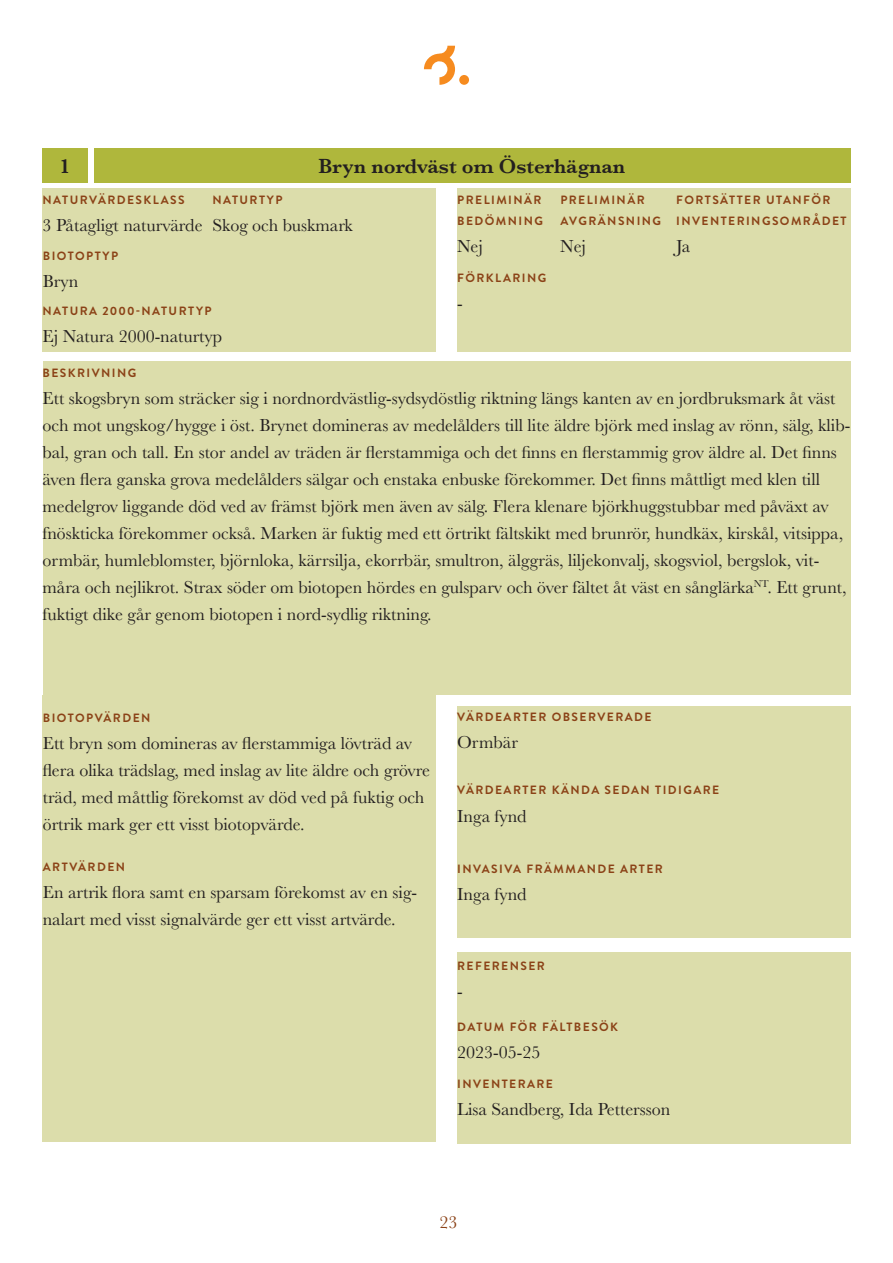
<style>
.page{position:relative;width:893px;height:1263px;background:#fff}
.page>*{position:absolute;margin:0;border:0;box-sizing:border-box;transform-origin:0 0}
.Rubrik4{font:600 21px "Baskerville";color:#231f20}
.Brödtext{font:18px/27px "Baskerville";color:#231f20}
.t1{font:18px "Baskerville";color:#8b4217}
.Faktaruta_rubrik{font:700 12px/21px "Brandon Grotesque";letter-spacing:.12em;color:#8b4217}
</style>
<div class="page">
<div style="left:459px;top:75px;width:10px;height:10px;background:#f68b1f;border-radius:50%"></div>
<svg style="left:424px;top:46px;width:31px;height:39px"></svg>
<div style="left:43px;top:695px;width:393px;height:447px;background:#dcddab"></div>
<div style="left:457px;top:952px;width:393px;height:192px;background:#dcddab"></div>
<div style="left:457px;top:706px;width:393px;height:231px;background:#dcddab"></div>
<div style="left:43px;top:362px;width:807px;height:333px;background:#dcddab"></div>
<div style="left:457px;top:189px;width:393px;height:163px;background:#dcddab"></div>
<div style="left:43px;top:189px;width:393px;height:163px;background:#dcddab"></div>
<div style="left:43px;top:149px;width:45px;height:34px;background:#afb73c"></div>
<div style="left:94px;top:149px;width:756px;height:34px;background:#afb73c"></div>
<p class="Rubrik4" style="left:60px;top:154px;width:12px">1</p>
<p class="Rubrik4" style="left:319px;top:154px;width:308px">Bryn nordväst om Österhägnan</p>
<p class="Faktaruta_rubrik" style="left:43px;top:190px;width:143px">NATURVÄRDESKLASS</p>
<p class="Brödtext" style="left:43px;top:212px;width:162px">3 Påtagligt naturvärde</p>
<p class="Faktaruta_rubrik" style="left:43px;top:245px;width:77px">BIOTOPTYP</p>
<p class="Brödtext" style="left:43px;top:268px;width:37px">Bryn</p>
<p class="Faktaruta_rubrik" style="left:212px;top:190px;width:72px">NATURTYP</p>
<p class="Brödtext" style="left:212px;top:212px;width:142px">Skog och buskmark</p>
<p class="Faktaruta_rubrik" style="left:43px;top:301px;width:170px">NATURA 2000-NATURTYP</p>
<p class="Brödtext" style="left:43px;top:323px;width:181px">Ej Natura 2000-naturtyp</p>
<p class="Faktaruta_rubrik" style="left:457px;top:190px;width:87px">PRELIMINÄR<br>BEDÖMNING</p>
<p class="Brödtext" style="left:457px;top:233px;width:27px">Nej</p>
<p class="Faktaruta_rubrik" style="left:457px;top:268px;width:91px">FÖRKLARING</p>
<p class="Brödtext" style="left:457px;top:290px;width:7px">-</p>
<p class="Faktaruta_rubrik" style="left:560px;top:190px;width:102px">PRELIMINÄR<br>AVGRÄNSNING</p>
<p class="Brödtext" style="left:560px;top:233px;width:27px">Nej</p>
<p class="Faktaruta_rubrik" style="left:676px;top:190px;width:172px">FORTSÄTTER UTANFÖR<br>INVENTERINGSOMRÅDET</p>
<p class="Brödtext" style="left:676px;top:233px;width:16px">Ja</p>
<p class="Faktaruta_rubrik" style="left:43px;top:362px;width:95px">BESKRIVNING</p>
<p class="Brödtext" style="left:43px;top:385px;width:809px">Ett skogsbryn som sträcker sig i nordnordvästlig-sydsydöstlig riktning längs kanten av en jordbruksmark åt väst och mot ungskog/hygge i öst. Brynet domineras av medelålders till lite äldre björk med inslag av rönn, sälg, klib&shy;bal, gran och tall. En stor andel av träden är flerstammiga och det finns en flerstammig grov äldre al. Det finns även flera ganska grova medelålders sälgar och enstaka enbuske förekommer. Det finns måttligt med klen till medelgrov liggande död ved av främst björk men även av sälg. Flera klenare björkhuggstubbar med påväxt av fnöskticka förekommer också. Marken är fuktig med ett örtrikt fältskikt med brunrör, hundkäx, kirskål, vitsippa, ormbär, humleblomster, björnloka, kärrsilja, ekorrbär, smultron, älggräs, liljekonvalj, skogsviol, bergslok, vit&shy;måra och nejlikrot. Strax söder om biotopen hördes en gulsparv och över fältet åt väst en sånglärka<sup>NT</sup>. Ett grunt, fuktigt dike går genom biotopen i nord-sydlig riktning.</p>
<p class="Faktaruta_rubrik" style="left:43px;top:707px;width:109px">BIOTOPVÄRDEN</p>
<p class="Brödtext" style="left:43px;top:730px;width:389px">Ett bryn som domineras av flerstammiga lövträd av flera olika trädslag, med inslag av lite äldre och grövre träd, med måttlig förekomst av död ved på fuktig och örtrik mark ger ett visst biotopvärde.</p>
<p class="Faktaruta_rubrik" style="left:43px;top:856px;width:84px">ARTVÄRDEN</p>
<p class="Brödtext" style="left:43px;top:879px;width:376px">En artrik flora samt en sparsam förekomst av en sig&shy;nalart med visst signalvärde ger ett visst artvärde.</p>
<p class="Faktaruta_rubrik" style="left:457px;top:707px;width:196px">VÄRDEARTER OBSERVERADE</p>
<p class="Brödtext" style="left:457px;top:729px;width:62px">Ormbär</p>
<p class="Faktaruta_rubrik" style="left:457px;top:780px;width:263px">VÄRDEARTER KÄNDA SEDAN TIDIGARE</p>
<p class="Brödtext" style="left:457px;top:802px;width:71px">Inga fynd</p>
<p class="Faktaruta_rubrik" style="left:457px;top:859px;width:207px">INVASIVA FRÄMMANDE ARTER</p>
<p class="Brödtext" style="left:457px;top:881px;width:71px">Inga fynd</p>
<p class="Faktaruta_rubrik" style="left:457px;top:955px;width:89px">REFERENSER</p>
<p class="Brödtext" style="left:457px;top:977px;width:7px">-</p>
<p class="Faktaruta_rubrik" style="left:457px;top:1016px;width:162px">DATUM FÖR FÄLTBESÖK</p>
<p class="Brödtext" style="left:457px;top:1039px;width:85px">2023-05-25</p>
<p class="Faktaruta_rubrik" style="left:457px;top:1073px;width:97px">INVENTERARE</p>
<p class="Brödtext" style="left:457px;top:1095px;width:215px">Lisa Sandberg, Ida Pettersson</p>
<p class="t1" style="left:439px;top:1211px;width:19px">23</p>
</div>
